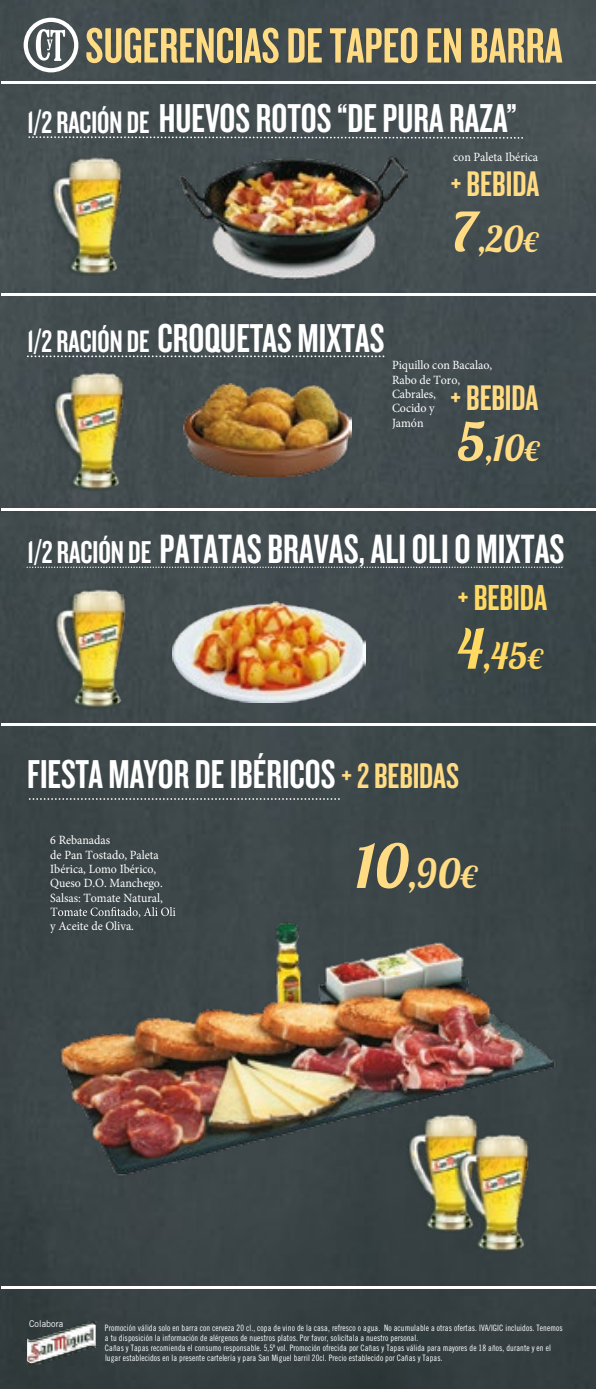
<style>
.page{position:relative;width:596px;height:1389px;background:#fff}
.page>*{position:absolute;margin:0;border:0;box-sizing:border-box;transform-origin:0 0}
.t1{font:51.45px "Knockout 48 Featherweight";color:#ffdb84}
.t2{font:42.52px "Knockout 48 Featherweight";color:#fff}
.t3{font:41.82px "Knockout 48 Featherweight";color:#fff}
.t4{font:40.25px "Lobster 1.4";color:#ffdb84}
.t5{font:37.62px "Knockout 48 Featherweight";letter-spacing:-.005em;color:#ffd962}
.t6{font:36.93px "Knockout 48 Featherweight";color:#ffdb84}
.t7{font:36.4px "Lobster 1.4";color:#ffd962}
.t8{font:35.88px "Lobster 1.4";color:#ffdb84}
.t9{font:32.38px "Knockout 48 Featherweight";color:#fff}
.t10{font:12.6px/14.3px "Minion Pro";letter-spacing:-.005em;color:#fff;scale:.95 1}
.t11{font:9.28px "Trade Gothic LT Std";letter-spacing:.01em;color:#fff;scale:.95 1}
.t12{font:8.75px/10px "Trade Gothic LT Std Cn 18";letter-spacing:.01em;color:#fff;scale:.95 1}
.s1{font-size:53.73px}
.s2{font-size:26.95px}
.s3{font-size:32.38px}
.s4{font-size:32.73px}
.s5{font-size:54.6px}
.s6{font-size:27.3px}
.s7{font-size:36.93px;color:#ffdb84}
.s8{font-size:60.38px}
.s9{font-size:30.1px}
</style>
<div class="page">
<img style="left:0;top:0;width:595px;height:1389px">
<svg style="left:24px;top:18px;width:54px;height:54px"></svg>
<img style="left:48px;top:913px;width:513px;height:272px">
<img style="left:404px;top:1108px;width:82px;height:125px">
<img style="left:455px;top:1128px;width:82px;height:125px">
<svg style="left:30px;top:798px;width:309px;height:2px"></svg>
<svg style="left:51px;top:907px;width:124px;height:10px"></svg>
<img style="left:183px;top:383px;width:168px;height:93px">
<img style="left:50px;top:366px;width:82px;height:124px">
<svg style="left:28px;top:355px;width:358px;height:2px"></svg>
<img style="left:179px;top:157px;width:228px;height:123px">
<img style="left:49px;top:152px;width:81px;height:124px">
<svg style="left:27px;top:135px;width:499px;height:5px;background:#5c6467"></svg>
<hr style="left:1px;top:81px;width:593px;height:3px;background:#fff">
<hr style="left:1px;top:294px;width:593px;height:2px;background:#fff">
<hr style="left:1px;top:509px;width:593px;height:2px;background:#fff">
<hr style="left:1px;top:724px;width:593px;height:2px;background:#fff">
<img style="left:27px;top:1322px;width:69px;height:43px">
<hr style="left:1px;top:1286px;width:593px;height:3px;background:#fff">
<img style="left:52px;top:584px;width:83px;height:126px">
<img style="left:172px;top:602px;width:193px;height:100px">
<svg style="left:27px;top:567px;width:537px;height:1px"></svg>
<h1 class="t1" style="left:85px;top:20px;width:478px">SUGERENCIAS DE TAPEO EN BARRA</h1>
<h3 class="t9" style="left:27px;top:106px;width:124px">1/2 RACIÓN DE</h3>
<h3 class="t3" style="left:159px;top:97px;width:359px">HUEVOS ROTOS “DE PURA RAZA”</h3>
<h3 class="t6" style="left:450px;top:165px;width:90px">+ BEBIDA</h3>
<h3 class="t10" style="left:453px;top:150px;width:91px">con Paleta Ibérica</h3>
<h3 class="t8" style="left:453px;top:216px;width:87px"><span class="s1">7</span>,20<span class="s2">€</span></h3>
<h3 class="t3" style="left:27px;top:317px;width:358px"><span class="s3">1/2 RACIÓN DE</span> CROQUETAS MIXTAS</h3>
<h3 class="t10" style="left:392px;top:358px;width:107px">Piquillo con Bacalao,<br>Rabo de Toro,<br>Cabrales,<br>Cocido y<br>Jamón</h3>
<h3 class="t6" style="left:450px;top:379px;width:89px">+ BEBIDA</h3>
<h3 class="t8" style="left:457px;top:425px;width:84px"><span class="s1">5</span>,10<span class="s2">€</span></h3>
<h2 class="t2" style="left:27px;top:527px;width:538px"><span class="s4">1/2 RACIÓN DE</span> PATATAS BRAVAS, ALI OLI O MIXTAS</h2>
<h3 class="t5" style="left:457px;top:579px;width:91px">+ BEBIDA</h3>
<h3 class="t7" style="left:456px;top:632px;width:87px"><span class="s5">4</span>,45<span class="s6">€</span></h3>
<h3 class="t3" style="left:27px;top:753px;width:433px">FIESTA MAYOR DE IBÉRICOS<span class="s7">+ 2 BEBIDAS</span></h3>
<h3 class="t10" style="left:50px;top:833px;width:120px">6 Rebanadas<br>de Pan Tostado, Paleta<br>Ibérica, Lomo Ibérico,<br>Queso D.O. Manchego.<br>Salsas: Tomate Natural,</h3>
<h3 class="t10" style="left:50px;top:919px;width:90px">y Aceite de Oliva.</h3>
<h3 class="t4" style="left:355px;top:848px;width:123px"><span class="s8">10</span>,90<span class="s9">€</span></h3>
<p class="t11" style="left:29px;top:1319px;width:37px">Colabora</p>
<p class="t12" style="left:105px;top:1323px;width:483px">Promoción válida solo en barra con cerveza 20 cl., copa de vino de la casa, refresco o agua. No acumulable a otras ofertas. IVA/IGIC incluidos. Tenemos a tu disposición la información de alérgenos de nuestros platos. Por favor, solicítala a nuestro personal.<br>Cañas y Tapas recomienda el consumo responsable. 5,5º vol. Promoción ofrecida por Cañas y Tapas válida para mayores de 18 años, durante y en el lugar establecidos en la presente cartelería y para San Miguel barril 20cl. Precio establecido por Cañas y Tapas.</p>
</div>
